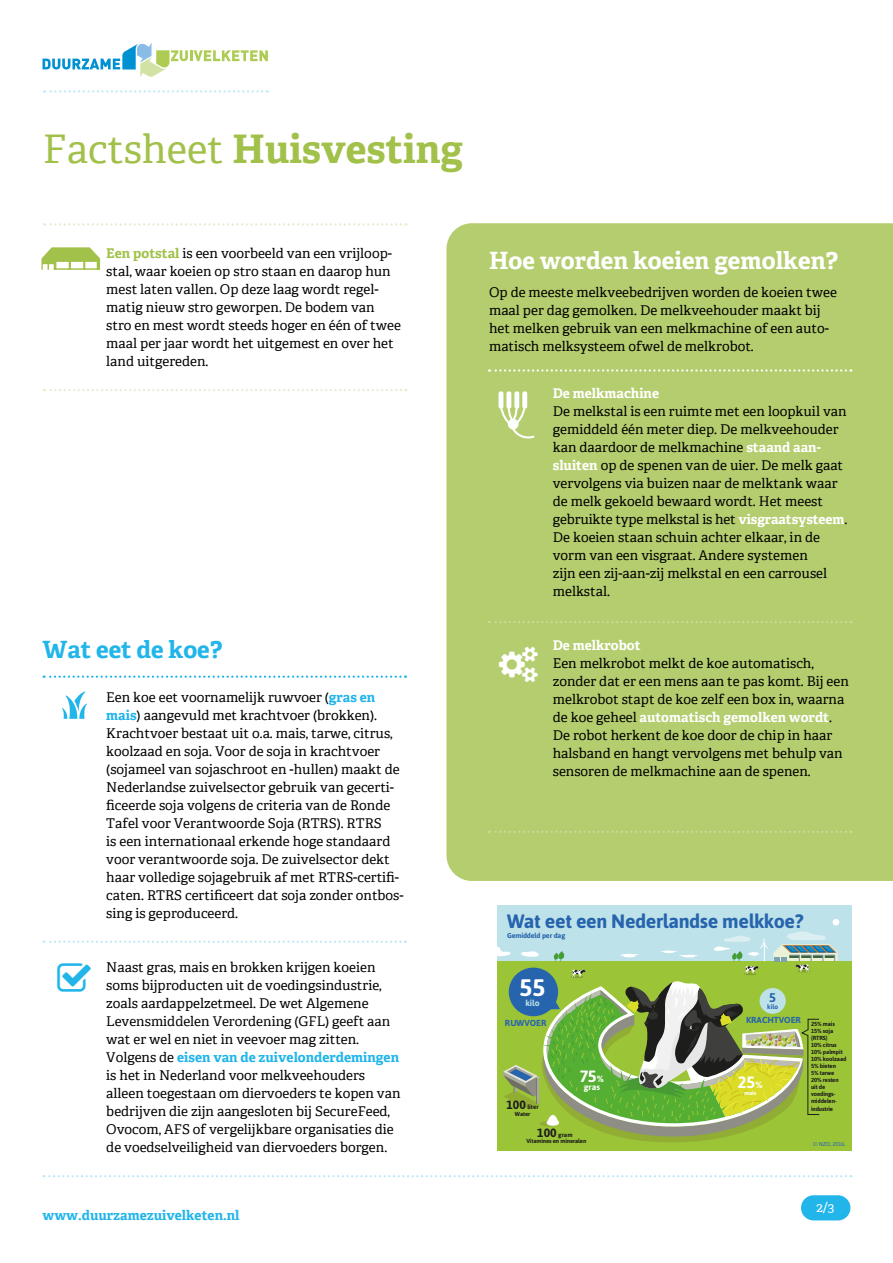
<style>
.page{position:relative;width:893px;height:1263px;background:#fff}
.page>*{position:absolute;margin:0;border:0;box-sizing:border-box;transform-origin:0 0}
.t1{font:700 39.6px "Adelle";color:#a2c14a}
.t2{font:700 24px "Adelle";color:#fff}
.t3{font:700 24px "Adelle";color:#21b5ea}
.t4{font:700 23.85px "Asap";color:#fff}
.t5{font:700 19.35px "Asap";letter-spacing:-.02em;color:#2664ae}
.t6{font:700 16.35px "Asap";color:#fff}
.t7{font:13.5px/18px "Adelle";color:#000}
.t8{font:700 13.5px "Adelle";color:#21b5ea}
.t9{font:700 13.5px "Adelle";color:#fff}
.t10{font:13.5px "Adelle";color:#fff}
.t11{font:700 12.6px "Asap";color:#2664ae}
.t12{font:700 8.7px "Asap";color:#2664ae}
.t13{font:700 8.4px "Asap";color:#bee2e9}
.t14{font:700 8.4px "Asap";color:#fff}
.t15{font:700 7.05px "Asap";letter-spacing:-.02em;color:#2664ae}
.t16{font:700 6.45px "Asap";color:#2664ae}
.t17{font:700 6.15px "Asap";color:#1d1d1b}
.t18{font:700 5.85px/7.1px "Asap";letter-spacing:-.02em;color:#1d1d1b}
.t19{font:700 5.85px "Asap";color:#fff}
.t20{font:5.7px "Asap";letter-spacing:-.02em;color:#2664ae}
.s1{font-weight:400}
.s2{font-weight:700;color:#a2c14a}
.s3{font-weight:700;color:#21b5ea}
.s4{font-weight:700;color:#fff}
.s5{font-size:9.15px}
.s6{font-size:12px}
</style>
<div class="page">
<div style="left:446px;top:223px;width:447px;height:658px;background:#b4cd6e"></div>
<svg style="left:489px;top:621px;width:362px;height:2px"></svg>
<svg style="left:489px;top:831px;width:362px;height:2px"></svg>
<svg style="left:489px;top:369px;width:362px;height:3px"></svg>
<svg style="left:44px;top:389px;width:362px;height:2px"></svg>
<svg style="left:44px;top:223px;width:362px;height:2px"></svg>
<svg style="left:43px;top:43px;width:225px;height:34px"></svg>
<svg style="left:44px;top:90px;width:224px;height:3px"></svg>
<div style="left:497px;top:958px;width:355px;height:193px;background:#9bc437"></div>
<div style="left:497px;top:905px;width:355px;height:56px;background:#bee2e9"></div>
<div style="left:832px;top:919px;width:7px;height:6px;background:#fff;border-radius:50%"></div>
<svg style="left:497px;top:931px;width:341px;height:211px"></svg>
<div style="left:801px;top:1195px;width:49px;height:25px;background:#21b5ea;border-radius:13px"></div>
<svg style="left:44px;top:675px;width:362px;height:3px"></svg>
<svg style="left:44px;top:940px;width:362px;height:3px"></svg>
<svg style="left:44px;top:1175px;width:807px;height:2px"></svg>
<svg style="left:62px;top:691px;width:25px;height:28px"></svg>
<hr style="left:499px;top:391px;width:4px;height:18px;background:#fff;border-radius:2px">
<div style="left:506px;top:391px;width:5px;height:18px;background:#fff;border-radius:2px"></div>
<div style="left:514px;top:391px;width:5px;height:18px;background:#fff;border-radius:2px"></div>
<div style="left:522px;top:391px;width:5px;height:18px;background:#fff;border-radius:2px"></div>
<svg style="left:499px;top:404px;width:37px;height:36px"></svg>
<svg style="left:41px;top:247px;width:59px;height:23px"></svg>
<hr style="left:54px;top:268px;width:46px;height:2px;background:#a2c14a">
<svg style="left:499px;top:646px;width:39px;height:36px"></svg>
<h1 class="t1" style="left:43px;top:125px;width:421px"><span class="s1">Factsheet</span> Huisvesting</h1>
<p class="t7" style="left:106px;top:244px;width:296px"><span class="s2">Een potstal</span> is een voorbeeld van een vrijloop&shy;stal, waar koeien op stro staan en daarop hun mest laten vallen. Op deze laag wordt regel&shy;matig nieuw stro geworpen. De bodem van stro en mest wordt steeds hoger en één of twee maal per jaar wordt het uitgemest en over het land uitgereden.</p>
<h2 class="t3" style="left:43px;top:635px;width:181px">Wat eet de koe?</h2>
<p class="t7" style="left:106px;top:688px;width:299px">Een koe eet voornamelijk ruwvoer (<span class="s3">gras en mais</span>) aangevuld met krachtvoer (brokken).<br>Krachtvoer bestaat uit o.a. mais, tarwe, citrus, koolzaad en soja. Voor de soja in krachtvoer (sojameel van sojaschroot en -hullen) maakt de Nederlandse zuivelsector gebruik van gecerti&shy;ficeerde soja volgens de criteria van de Ronde Tafel voor Verantwoorde Soja (RTRS). RTRS<br>is een internationaal erkende hoge standaard voor verantwoorde soja. De zuivelsector dekt haar volledige sojagebruik af met RTRS-certifi&shy;caten. RTRS certificeert dat soja zonder ontbos&shy;sing is geproduceerd.</p>
<p class="t7" style="left:106px;top:958px;width:296px">Naast gras, mais en brokken krijgen koeien soms bijproducten uit de voedingsindustrie, zoals aardappelzetmeel. De wet Algemene Levensmiddelen Verordening (GFL) geeft aan wat er wel en niet in veevoer mag zitten.<br>Volgens de <span class="s3">eisen van de zuivelonderdemingen </span>is het in Nederland voor melkveehouders alleen toegestaan om diervoeders te kopen van bedrijven die zijn aangesloten bij SecureFeed, Ovocom, AFS of vergelijkbare organisaties die de voedselveiligheid van diervoeders borgen.</p>
<p class="t8" style="left:43px;top:1207px;width:198px">www.duurzamezuivelketen.nl</p>
<h2 class="t2" style="left:489px;top:246px;width:351px">Hoe worden koeien gemolken?</h2>
<p class="t7" style="left:489px;top:284px;width:349px">Op de meeste melkveebedrijven worden de koeien twee maal per dag gemolken. De melkveehouder maakt bij het melken gebruik van een melkmachine of een auto&shy;matisch melksysteem ofwel de melkrobot.</p>
<p class="t9" style="left:553px;top:385px;width:108px">De melkmachine</p>
<p class="t7" style="left:553px;top:403px;width:296px">De melkstal is een ruimte met een loopkuil van gemiddeld één meter diep. De melkveehouder kan daardoor de melkmachine <span class="s4">staand aan&shy;sluiten</span> op de spenen van de uier. De melk gaat vervolgens via buizen naar de melktank waar de melk gekoeld bewaard wordt. Het meest gebruikte type melkstal is het <span class="s4">visgraatsysteem</span>.<br>De koeien staan schuin achter elkaar, in de vorm van een visgraat. Andere systemen<br>zijn een zij-aan-zij melkstal en een carrousel melkstal.</p>
<p class="t9" style="left:553px;top:637px;width:89px">De melkrobot</p>
<p class="t7" style="left:553px;top:655px;width:298px">Een melkrobot melkt de koe automatisch, zonder dat er een mens aan te pas komt. Bij een melkrobot stapt de koe zelf een box in, waarna de koe geheel <span class="s4">automatisch gemolken wordt</span>.<br>De robot herkent de koe door de chip in haar halsband en hangt vervolgens met behulp van sensoren de melkmachine aan de spenen.</p>
<h3 class="t5" style="left:507px;top:909px;width:298px">Wat eet een Nederlandse melkkoe?</h3>
<p class="t15" style="left:507px;top:931px;width:60px">Gemiddeld per dag</p>
<h3 class="t4" style="left:520px;top:973px;width:27px">55</h3>
<p class="t13" style="left:525px;top:998px;width:16px">kilo</p>
<p class="t11" style="left:769px;top:990px;width:8px">5</p>
<p class="t16" style="left:767px;top:1003px;width:12px">kilo</p>
<p class="t12" style="left:505px;top:1018px;width:43px">RUWVOER</p>
<p class="t12" style="left:746px;top:1015px;width:90px">KRACHTVOER <sub>25%</sub> <sub>mais</sub></p>
<p class="t18" style="left:811px;top:1027px;width:37px">15% soja (RTRS)<br>10% citrus<br>10% palmpit<br>10% koolzaad<br>5% bieten<br>5% tarwe<br>20% resten uit de voedings&shy;middelen&shy;industrie</p>
<p class="t6" style="left:580px;top:1067px;width:25px">75<span class="s5">%</span></p>
<p class="t14" style="left:584px;top:1082px;width:18px">gras</p>
<p class="t6" style="left:738px;top:1072px;width:26px">25<span class="s5">%</span></p>
<p class="t19" style="left:744px;top:1089px;width:14px">mais</p>
<p class="t17" style="left:506px;top:1104px;width:34px"><span class="s6">100</span> liter</p>
<p class="t17" style="left:537px;top:1131px;width:37px"><span class="s6">100</span> gram</p>
<p class="t18" style="left:515px;top:1110px;width:17px">Water</p>
<p class="t18" style="left:526px;top:1137px;width:61px">Vitamines en mineralen</p>
<p class="t20" style="left:813px;top:1141px;width:34px">© NZO, 2016.</p>
<p class="t10" style="left:816px;top:1199px;width:20px">2/3</p>
</div>
